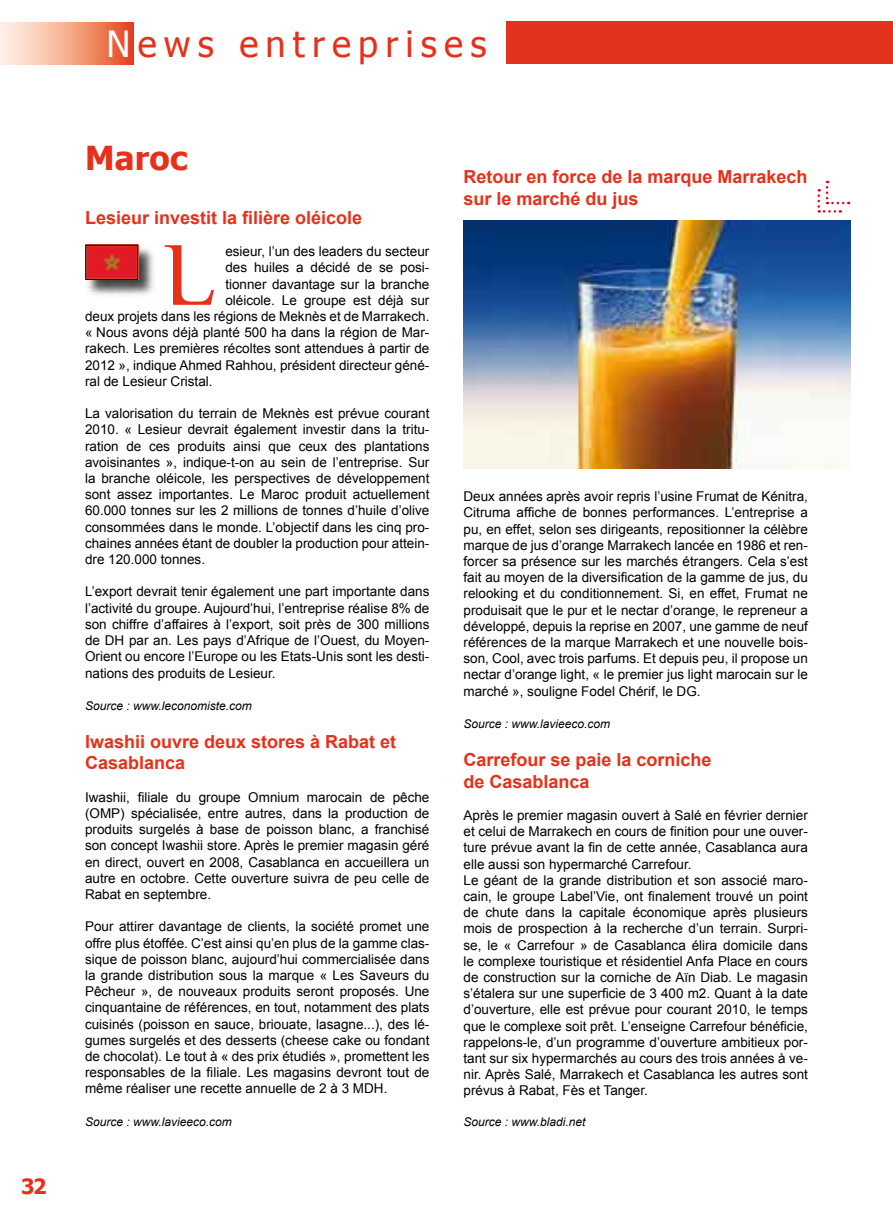
<style>
.page{position:relative;width:893px;height:1212px;background:#fff}
.page>*{position:absolute;margin:0;border:0;box-sizing:border-box;transform-origin:0 0}
.t1{font:90px "CM Tiempo";color:#e73019}
.t2{font:36px "Tahoma";letter-spacing:.2em;color:#e73019}
.t3{font:700 33px "Tahoma";letter-spacing:.01em;color:#e73019}
.t4{font:700 21px "Tahoma";color:#e73019}
.t5{font:700 18px/21.6px "Arial";color:#e73019}
.t6{font:13.5px/16.2px "Arial";color:#000;text-align:justify}
.t7{font:italic 12px "Arial";color:#000}
.s1{color:#fff}
</style>
<div class="page">
<svg style="left:0;top:22px;width:134px;height:42px;background:#f3a589"></svg>
<div style="left:506px;top:21px;width:387px;height:43px;background:#e4331d"></div>
<div style="left:85px;top:244px;width:71px;height:54px;background:#000;opacity:.75"></div>
<img style="left:87px;top:247px;width:49px;height:31px">
<div style="left:85px;top:245px;width:53px;height:35px;border:1px solid #000"></div>
<img style="left:463px;top:220px;width:387px;height:249px">
<svg style="left:817px;top:181px;width:32px;height:32px"></svg>
<h3 class="t4" style="left:21px;top:1171px;width:27px">32</h3>
<h2 class="t2" style="left:107px;top:20px;width:381px"><span class="s1">N</span>ews entreprises</h2>
<h3 class="t3" style="left:85px;top:135px;width:104px">Maroc</h3>
<h3 class="t5" style="left:85px;top:207px;width:279px">Lesieur investit la filière oléicole</h3>
<p class="t6" style="left:225px;top:244px;width:206px">esieur, l’un des leaders du secteur</p>
<p class="t6" style="left:225px;top:260px;width:206px">des huiles a décidé de se posi-</p>
<p class="t6" style="left:225px;top:276px;width:206px">tionner davantage sur la branche</p>
<p class="t6" style="left:225px;top:292px;width:206px">oléicole. Le groupe est déjà sur</p>
<p class="t6" style="left:85px;top:308px;width:346px">deux projets dans les régions de Meknès et de Marrakech.</p>
<p class="t6" style="left:85px;top:325px;width:346px">« Nous avons déjà planté 500 ha dans la région de Mar-</p>
<p class="t6" style="left:85px;top:341px;width:346px">rakech. Les premières récoltes sont attendues à partir de</p>
<p class="t6" style="left:85px;top:357px;width:346px">2012 », indique Ahmed Rahhou, président directeur géné-</p>
<p class="t6" style="left:85px;top:373px;width:129px">ral de Lesieur Cristal.</p>
<p class="t6" style="left:85px;top:406px;width:346px">La valorisation du terrain de Meknès est prévue courant 2010. « Lesieur devrait également investir dans la tritu&shy;ration de ces produits ainsi que ceux des plantations avoisinantes », indique-t-on au sein de l’entreprise. Sur la branche oléicole, les perspectives de développement sont assez importantes. Le Maroc produit actuellement 60.000 tonnes sur les 2 millions de tonnes d’huile d’olive consommées dans le monde. L’objectif dans les cinq pro&shy;chaines années étant de doubler la production pour attein&shy;dre 120.000 tonnes.</p>
<p class="t6" style="left:85px;top:584px;width:346px">L’export devrait tenir également une part importante dans l’activité du groupe. Aujourd’hui, l’entreprise réalise 8% de son chiffre d’affaires à l’export, soit près de 300 millions de DH par an. Les pays d’Afrique de l’Ouest, du Moyen-Orient ou encore l’Europe ou les Etats-Unis sont les desti&shy;nations des produits de Lesieur.</p>
<p class="t7" style="left:85px;top:698px;width:168px">Source : www.leconomiste.com</p>
<h3 class="t5" style="left:85px;top:731px;width:313px">Iwashii ouvre deux stores à Rabat et<br>Casablanca</h3>
<p class="t6" style="left:85px;top:789px;width:346px">Iwashii, filiale du groupe Omnium marocain de pêche (OMP) spécialisée, entre autres, dans la production de produits surgelés à base de poisson blanc, a franchisé son concept Iwashii store. Après le premier magasin géré en direct, ouvert en 2008, Casablanca en accueillera un autre en octobre. Cette ouverture suivra de peu celle de Rabat en septembre.</p>
<p class="t6" style="left:85px;top:919px;width:346px">Pour attirer davantage de clients, la société promet une offre plus étoffée. C’est ainsi qu’en plus de la gamme clas&shy;sique de poisson blanc, aujourd’hui commercialisée dans la grande distribution sous la marque « Les Saveurs du Pêcheur », de nouveaux produits seront proposés. Une cinquantaine de références, en tout, notamment des plats cuisinés (poisson en sauce, briouate, lasagne...), des lé&shy;gumes surgelés et des desserts (cheese cake ou fondant de chocolat). Le tout à « des prix étudiés », promettent les responsables de la filiale. Les magasins devront tout de même réaliser une recette annuelle de 2 à 3 MDH.</p>
<p class="t7" style="left:85px;top:1114px;width:148px">Source : www.lavieeco.com</p>
<h1 class="t1" style="left:163px;top:226px;width:55px">L</h1>
<h3 class="t5" style="left:463px;top:167px;width:346px">Retour en force de la marque Marrakech sur le marché du jus</h3>
<p class="t6" style="left:463px;top:488px;width:346px">Deux années après avoir repris l’usine Frumat de Kénitra, Citruma affiche de bonnes performances. L’entreprise a pu, en effet, selon ses dirigeants, repositionner la célèbre marque de jus d’orange Marrakech lancée en 1986 et ren&shy;forcer sa présence sur les marchés étrangers. Cela s’est fait au moyen de la diversification de la gamme de jus, du relooking et du conditionnement. Si, en effet, Frumat ne produisait que le pur et le nectar d’orange, le repreneur a développé, depuis la reprise en 2007, une gamme de neuf références de la marque Marrakech et une nouvelle bois&shy;son, Cool, avec trois parfums. Et depuis peu, il propose un nectar d’orange light, « le premier jus light marocain sur le marché », souligne Fodel Chérif, le DG.</p>
<p class="t7" style="left:463px;top:716px;width:148px">Source : www.lavieeco.com</p>
<h3 class="t5" style="left:463px;top:749px;width:250px">Carrefour se paie la corniche de Casablanca</h3>
<p class="t6" style="left:463px;top:807px;width:346px;text-align:left">Après le premier magasin ouvert à Salé en février dernier et celui de Marrakech en cours de finition pour une ouver&shy;ture prévue avant la fin de cette année, Casablanca aura elle aussi son hypermarché Carrefour.<br>Le géant de la grande distribution et son associé maro&shy;cain, le groupe Label’Vie, ont finalement trouvé un point de chute dans la capitale économique après plusieurs mois de prospection à la recherche d’un terrain. Surpri&shy;se, le « Carrefour » de Casablanca élira domicile dans le complexe touristique et résidentiel Anfa Place en cours de construction sur la corniche de Aïn Diab. Le magasin s’étalera sur une superficie de 3 400 m2. Quant à la date d’ouverture, elle est prévue pour courant 2010, le temps que le complexe soit prêt. L’enseigne Carrefour bénéficie, rappelons-le, d’un programme d’ouverture ambitieux por&shy;tant sur six hypermarchés au cours des trois années à ve&shy;nir. Après Salé, Marrakech et Casablanca les autres sont prévus à Rabat, Fès et Tanger.</p>
<p class="t7" style="left:463px;top:1114px;width:124px">Source : www.bladi.net</p>
</div>
